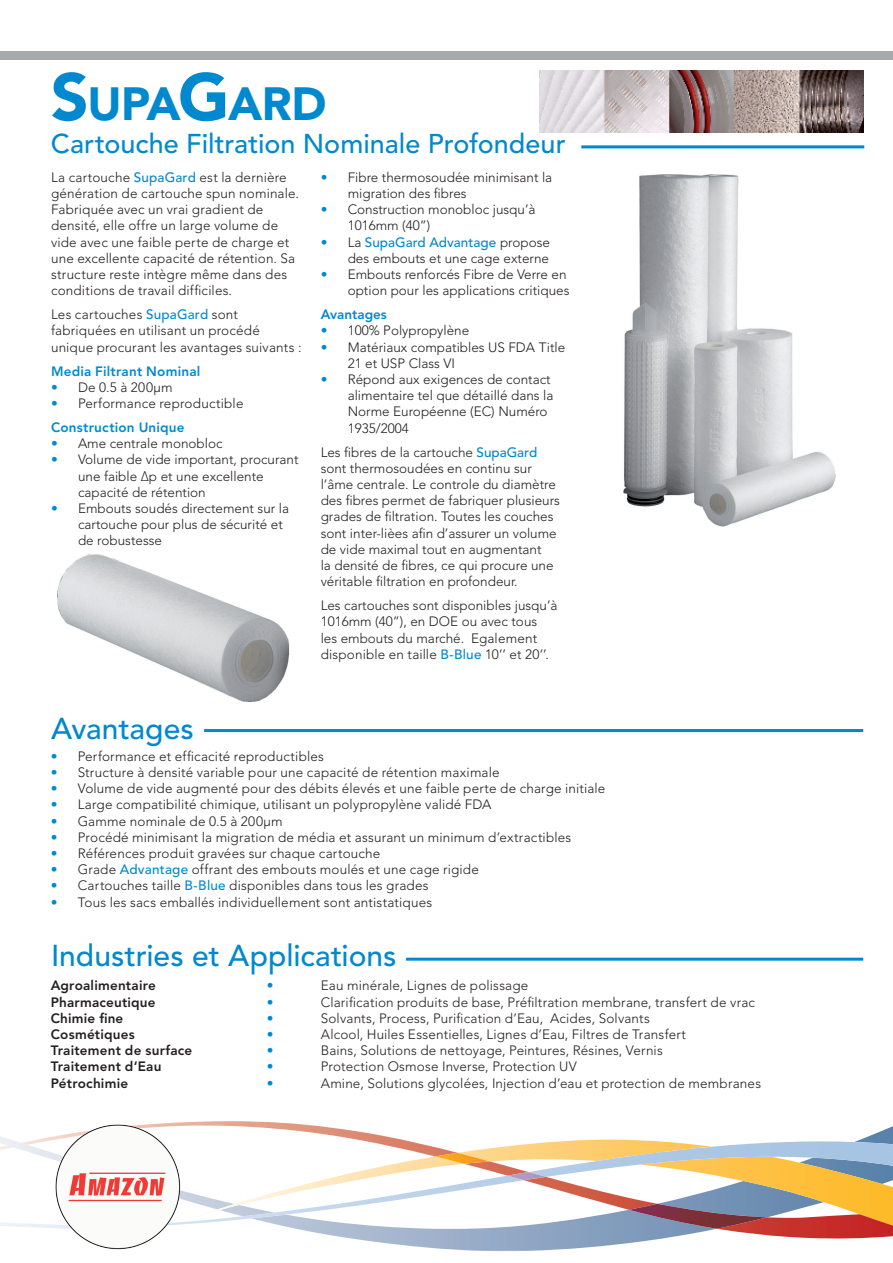
<style>
.page{position:relative;width:893px;height:1263px;background:#fff}
.page>*{position:absolute;margin:0;border:0;box-sizing:border-box;transform-origin:0 0}
.t1{font:900 46.2px "Avenir LT Std";letter-spacing:-.015em;color:#0089cf}
.t2{font:500 30px "Avenir LT Std";color:#0089cf}
.t3{font:500 27px "Avenir LT Std";color:#0089cf}
.t4{font:300 13.5px/16.2px "Avenir LT Std";letter-spacing:.005em;color:#231f20}
.t5{font:800 13.5px "Avenir LT Std";letter-spacing:.015em;color:#231f20}
.t6{font:800 13.5px "Avenir LT Std";letter-spacing:.015em;color:#0089cf}
.t7{font:300 13.5px "Avenir LT Std";color:#0089cf}
.s1{font-size:66px}
.s2{font-weight:500;color:#0089cf}
.s3{color:#0089cf}
.s4{font-weight:800;color:#0089cf}
</style>
<div class="page">
<div style="left:0;top:51px;width:893px;height:9px;background:#a8a9ad"></div>
<img style="left:540px;top:70px;width:324px;height:62px">
<hr style="left:406px;top:958px;width:457px;height:3px;background:#0089cf">
<hr style="left:204px;top:729px;width:659px;height:3px;background:#0089cf">
<svg style="left:482px;top:1228px;width:411px;height:23px"></svg>
<svg style="left:0;top:1141px;width:893px;height:87px"></svg>
<svg style="left:524px;top:1177px;width:278px;height:41px"></svg>
<img style="left:629px;top:1204px;width:138px;height:25px">
<img style="left:861px;top:1215px;width:32px;height:10px">
<svg style="left:21px;top:1123px;width:690px;height:38px"></svg>
<img style="left:7px;top:1143px;width:20px;height:4px">
<img style="left:435px;top:1153px;width:55px;height:11px">
<img style="left:507px;top:1172px;width:39px;height:8px">
<img style="left:54px;top:1123px;width:127px;height:127px">
<hr style="left:581px;top:145px;width:283px;height:3px;background:#0089cf">
<img style="left:57px;top:554px;width:233px;height:147px">
<img style="left:623px;top:174px;width:213px;height:353px">
<h1 class="t1" style="left:51px;top:76px;width:277px"><span class="s1">S</span>UPA<span class="s1">G</span>ARD</h1>
<h3 class="t3" style="left:51px;top:128px;width:516px">Cartouche Filtration Nominale Profondeur</h3>
<p class="t4" style="left:51px;top:169px;width:249px">La cartouche <span class="s2">SupaGard</span> est la dernière génération de cartouche spun nominale.<br>Fabriquée avec un vrai gradient de densité, elle offre un large volume de vide avec une faible perte de charge et une excellente capacité de rétention. Sa structure reste intègre même dans des conditions de travail difficiles.</p>
<p class="t4" style="left:51px;top:306px;width:252px">Les cartouches <span class="s2">SupaGard</span> sont fabriquées en utilisant un procédé unique procurant les avantages suivants :</p>
<p class="t6" style="left:51px;top:363px;width:151px">Media Filtrant Nominal</p>
<p class="t4" style="left:51px;top:379px;width:123px"><span class="s3">•</span> De 0.5 à 200µm</p>
<p class="t4" style="left:51px;top:391px;width:194px;line-height:24px"><span class="s3">•</span> Performance reproductible<br><span class="s4">Construction Unique</span></p>
<p class="t4" style="left:51px;top:435px;width:173px"><span class="s3">•</span> Ame centrale monobloc</p>
<p class="t4" style="left:78px;top:452px;width:222px;text-indent:-27px"><span class="s3">•</span> Volume de vide important, procurant une faible ∆p et une excellente capacité de rétention</p>
<p class="t4" style="left:78px;top:500px;width:213px;text-indent:-27px"><span class="s3">•</span> Embouts soudés directement sur la cartouche pour plus de sécurité et de robustesse</p>
<p class="t4" style="left:348px;top:169px;width:206px;text-indent:-27px"><span class="s3">•</span> Fibre thermosoudée minimisant la migration des fibres</p>
<p class="t4" style="left:348px;top:201px;width:189px;text-indent:-27px"><span class="s3">•</span> Construction monobloc jusqu’à<br>1016mm (40”)</p>
<p class="t4" style="left:321px;top:234px;width:231px;text-align:right"><span class="s3">•</span> La <span class="s2">SupaGard Advantage</span> propose des embouts et une cage externe</p>
<p class="t4" style="left:321px;top:266px;width:250px;text-align:right"><span class="s3">•</span> Embouts renforcés Fibre de Verre en option pour les applications critiques</p>
<p class="t6" style="left:321px;top:307px;width:68px">Avantages</p>
<p class="t4" style="left:321px;top:323px;width:150px"><span class="s3">•</span> 100% Polypropylène</p>
<p class="t4" style="left:348px;top:339px;width:219px;text-indent:-27px"><span class="s3">•</span> Matériaux compatibles US FDA Title<br>21 et USP Class VI</p>
<p class="t4" style="left:348px;top:371px;width:207px;text-indent:-27px"><span class="s3">•</span> Répond aux exigences de contact alimentaire tel que détaillé dans la<br>Norme Européenne (EC) Numéro<br>1935/2004</p>
<p class="t4" style="left:321px;top:444px;width:241px">Les fibres de la cartouche <span class="s2">SupaGard </span>sont thermosoudées en continu sur l’âme centrale. Le controle du diamètre des fibres permet de fabriquer plusieurs grades de filtration. Toutes les couches sont inter-lièes afin d’assurer un volume de vide maximal tout en augmentant<br>la densité de fibres, ce qui procure une véritable filtration en profondeur.</p>
<p class="t4" style="left:321px;top:598px;width:238px">Les cartouches sont disponibles jusqu’à 1016mm (40”), en DOE ou avec tous<br>les embouts du marché. Egalement disponible en taille <span class="s2">B-Blue</span> 10’’ et 20’’.</p>
<h2 class="t2" style="left:51px;top:712px;width:144px">Avantages</h2>
<p class="t4" style="left:51px;top:748px;width:275px"><span class="s3">•</span> Performance et efficacité reproductibles</p>
<p class="t4" style="left:51px;top:764px;width:450px"><span class="s3">•</span> Structure à densité variable pour une capacité de rétention maximale</p>
<p class="t4" style="left:51px;top:780px;width:556px"><span class="s3">•</span> Volume de vide augmenté pour des débits élevés et une faible perte de charge initiale</p>
<p class="t4" style="left:51px;top:797px;width:442px"><span class="s3">•</span> Large compatibilité chimique, utilisant un polypropylène validé FDA</p>
<p class="t4" style="left:51px;top:813px;width:233px"><span class="s3">•</span> Gamme nominale de 0.5 à 200µm</p>
<p class="t4" style="left:51px;top:829px;width:522px"><span class="s3">•</span> Procédé minimisant la migration de média et assurant un minimum d’extractibles</p>
<p class="t4" style="left:51px;top:845px;width:331px"><span class="s3">•</span> Références produit gravées sur chaque cartouche</p>
<p class="t4" style="left:51px;top:861px;width:430px"><span class="s3">•</span> Grade <span class="s2">Advantage</span> offrant des embouts moulés et une cage rigide</p>
<p class="t4" style="left:51px;top:878px;width:379px"><span class="s3">•</span> Cartouches taille <span class="s2">B-Blue</span> disponibles dans tous les grades</p>
<p class="t4" style="left:51px;top:894px;width:383px"><span class="s3">•</span> Tous les sacs emballés individuellement sont antistatiques</p>
<h2 class="t2" style="left:51px;top:938px;width:347px">Industries et Applications</h2>
<p class="t5" style="left:51px;top:978px;width:107px">Agroalimentaire</p>
<p class="t7" style="left:267px;top:978px;width:8px">•</p>
<p class="t4" style="left:321px;top:978px;width:209px">Eau minérale, Lignes de polissage</p>
<p class="t5" style="left:51px;top:994px;width:106px">Pharmaceutique</p>
<p class="t7" style="left:267px;top:994px;width:8px">•</p>
<p class="t4" style="left:321px;top:994px;width:436px">Clarification produits de base, Préfiltration membrane, transfert de vrac</p>
<p class="t5" style="left:51px;top:1010px;width:74px">Chimie fine</p>
<p class="t7" style="left:267px;top:1010px;width:8px">•</p>
<p class="t4" style="left:321px;top:1010px;width:331px">Solvants, Process, Purification d’Eau, Acides, Solvants</p>
<p class="t5" style="left:51px;top:1026px;width:85px">Cosmétiques</p>
<p class="t7" style="left:267px;top:1026px;width:8px">•</p>
<p class="t4" style="left:321px;top:1026px;width:367px">Alcool, Huiles Essentielles, Lignes d’Eau, Filtres de Transfert</p>
<p class="t5" style="left:51px;top:1042px;width:143px">Traitement de surface</p>
<p class="t7" style="left:267px;top:1043px;width:8px">•</p>
<p class="t4" style="left:321px;top:1042px;width:343px">Bains, Solutions de nettoyage, Peintures, Résines, Vernis</p>
<p class="t5" style="left:51px;top:1059px;width:112px">Traitement d’Eau</p>
<p class="t7" style="left:267px;top:1059px;width:8px">•</p>
<p class="t4" style="left:321px;top:1059px;width:257px">Protection Osmose Inverse, Protection UV</p>
<p class="t5" style="left:51px;top:1075px;width:79px">Pétrochimie</p>
<p class="t7" style="left:267px;top:1075px;width:8px">•</p>
<p class="t4" style="left:321px;top:1075px;width:442px">Amine, Solutions glycolées, Injection d’eau et protection de membranes</p>
</div>
